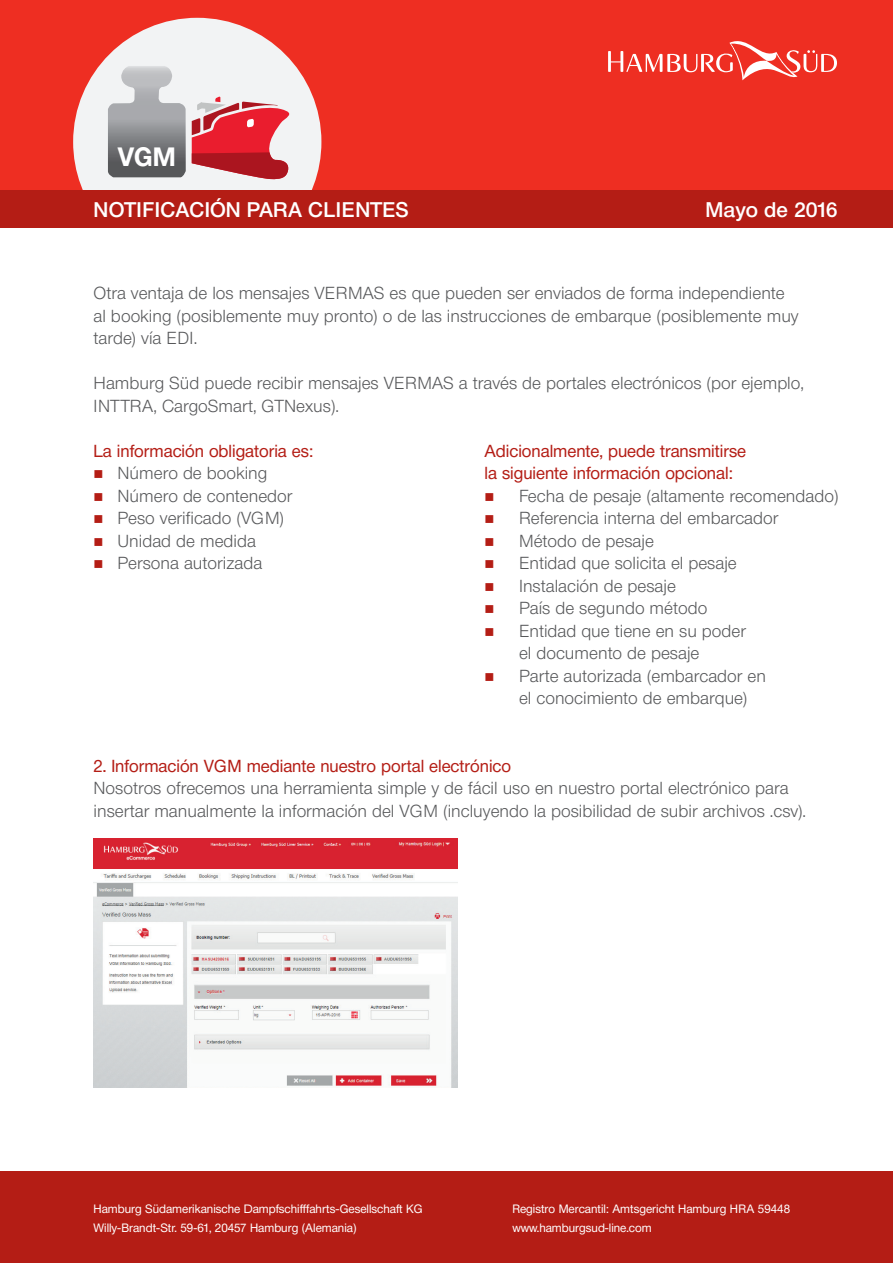
<style>
.page{position:relative;width:893px;height:1263px;background:#fff}
.page>*{position:absolute;margin:0;border:0;box-sizing:border-box;transform-origin:0 0}
.t1{font:700 26.25px "Neue Helvetica BQ";color:#fff}
.t2{font:500 21px "Neue Helvetica BQ";color:#fff}
.t3{font:300 17.25px/22.5px "Neue Helvetica BQ";color:#57585a}
.t4{font:17.25px/22.5px "Neue Helvetica BQ";color:#b41d15}
.t5{font:12px/19.5px "Neue Helvetica BQ";color:#fff}
.s1{color:#b41d15}
</style>
<div class="page">
<div style="left:0;top:1171px;width:893px;height:92px;background:#b41d15"></div>
<div style="left:0;top:0;width:893px;height:190px;background:#ee2e22"></div>
<svg style="left:73px;top:18px;width:248px;height:172px;fill:#f2f3f4"></svg>
<svg style="left:108px;top:66px;width:78px;height:111px;background:#9d9ea1"></svg>
<svg style="left:192px;top:96px;width:106px;height:84px;background:#dc7079"></svg>
<svg style="left:608px;top:41px;width:229px;height:39px"></svg>
<div style="left:0;top:190px;width:893px;height:37px;background:#b41d15"></div>
<img style="left:94px;top:839px;width:364px;height:249px">
<h1 class="t1" style="left:118px;top:140px;width:60px">VGM</h1>
<p class="t2" style="left:94px;top:196px;width:317px">NOTIFICACIÓN PARA CLIENTES</p>
<p class="t2" style="left:706px;top:196px;width:134px">Mayo de 2016</p>
<p class="t3" style="left:94px;top:282px;width:707px">Otra ventaja de los mensajes VERMAS es que pueden ser enviados de forma independiente al booking (posiblemente muy pronto) o de las instrucciones de embarque (posiblemente muy tarde) vía EDI.</p>
<p class="t3" style="left:94px;top:372px;width:712px">Hamburg Süd puede recibir mensajes VERMAS a través de portales electrónicos (por ejemplo,<br>INTTRA, CargoSmart, GTNexus).</p>
<p class="t4" style="left:94px;top:439px;width:221px">La información obligatoria es:</p>
<p class="t3" style="left:94px;top:462px;width:175px"><span class="s1">■</span> Número de booking</p>
<p class="t3" style="left:94px;top:484px;width:200px"><span class="s1">■</span> Número de contenedor</p>
<p class="t3" style="left:94px;top:507px;width:192px"><span class="s1">■</span> Peso verificado (VGM)</p>
<p class="t3" style="left:94px;top:529px;width:164px"><span class="s1">■</span> Unidad de medida</p>
<p class="t3" style="left:94px;top:552px;width:170px"><span class="s1">■</span> Persona autorizada</p>
<p class="t4" style="left:485px;top:439px;width:263px">Adicionalmente, puede transmitirse la siguiente información opcional:</p>
<p class="t3" style="left:485px;top:484px;width:355px"><span class="s1">■</span> Fecha de pesaje (altamente recomendado)</p>
<p class="t3" style="left:485px;top:507px;width:295px"><span class="s1">■</span> Referencia interna del embarcador</p>
<p class="t3" style="left:485px;top:529px;width:171px"><span class="s1">■</span> Método de pesaje</p>
<p class="t3" style="left:485px;top:552px;width:254px"><span class="s1">■</span> Entidad que solicita el pesaje</p>
<p class="t3" style="left:485px;top:574px;width:193px"><span class="s1">■</span> Instalación de pesaje</p>
<p class="t3" style="left:485px;top:597px;width:224px"><span class="s1">■</span> País de segundo método</p>
<p class="t3" style="left:519px;top:619px;width:228px;text-indent:-34px"><span class="s1">■</span> Entidad que tiene en su poder el documento de pesaje</p>
<p class="t3" style="left:519px;top:664px;width:248px;text-indent:-34px"><span class="s1">■</span> Parte autorizada (embarcador en el conocimiento de embarque)</p>
<p class="t4" style="left:94px;top:754px;width:419px">2. Información VGM mediante nuestro portal electrónico</p>
<p class="t3" style="left:94px;top:777px;width:714px">Nosotros ofrecemos una herramienta simple y de fácil uso en nuestro portal electrónico para insertar manualmente la información del VGM (incluyendo la posibilidad de subir archivos .csv).</p>
<p class="t5" style="left:94px;top:1198px;width:330px">Hamburg Südamerikanische Dampfschifffahrts-Gesellschaft KG<br>Willy-Brandt-Str. 59-61, 20457 Hamburg (Alemania)</p>
<p class="t5" style="left:512px;top:1198px;width:279px">Registro Mercantil: Amtsgericht Hamburg HRA 59448 www.hamburgsud-line.com</p>
</div>
